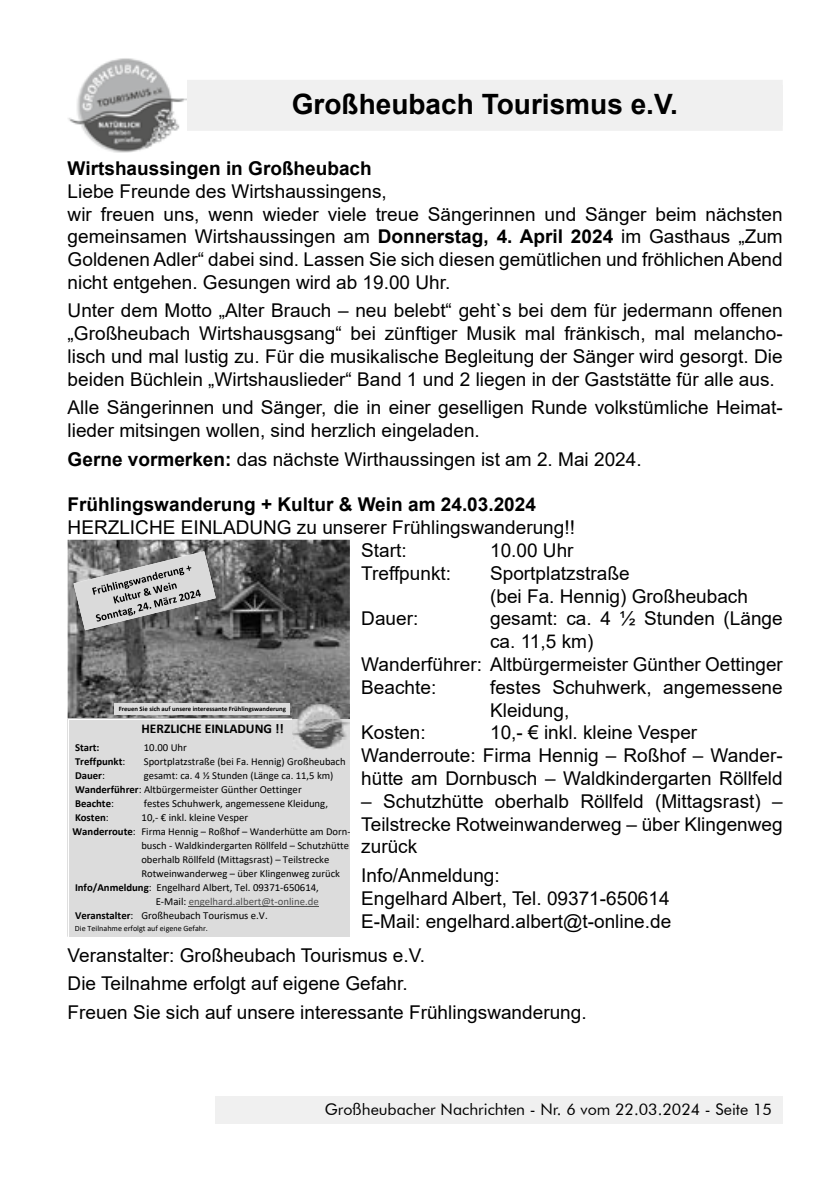
<style>
.page{position:relative;width:840px;height:1191px;background:#fff}
.page>*{position:absolute;margin:0;border:0;box-sizing:border-box;transform-origin:0 0}
.t1{font:700 28px "Arial";color:#000}
.t2{font:19px/22.8px "Arial";color:#000}
.t3{font:700 19px "Arial";color:#000}
.t4{font:16px "Futura BT";color:#000}
.t5{font:700 13.4px "Calibri";color:#000}
.t6{font:10.8px/14.2px "Calibri";color:#000}
.t7{font:10.8px "Calibri";color:#505050}
.t8{font:700 10.8px "Calibri";color:#000}
.t9{font:10.6px/14px "Calibri";color:#000}
.t10{font:8px "Calibri";color:#000}
.t11{font:700 6.8px "Calibri";color:#000}
.s1{font-weight:700}
.s2{font-weight:400}
.s3{font-weight:700;font-size:10.8px}
.s4{font-size:10.8px}
.s5{color:#000}
</style>
<div class="page">
<div style="left:215px;top:1097px;width:567px;height:27px;background:#f0f0f0"></div>
<div style="left:187px;top:85px;width:595px;height:46px;background:#f0f0f0"></div>
<div style="left:187px;top:80px;width:595px;height:46px;background:#f0f0f0"></div>
<img style="left:68px;top:58px;width:118px;height:94px">
<div style="left:70px;top:720px;width:280px;height:17px;background:#dcdcdc"></div>
<hr style="left:70px;top:737px;width:280px;height:3px;background:#dcdcdc">
<div style="left:70px;top:740px;width:280px;height:14px;background:#dcdcdc"></div>
<div style="left:70px;top:754px;width:280px;height:14px;background:#dcdcdc"></div>
<div style="left:70px;top:768px;width:280px;height:14px;background:#dcdcdc"></div>
<div style="left:70px;top:782px;width:280px;height:15px;background:#dcdcdc"></div>
<div style="left:70px;top:797px;width:280px;height:14px;background:#dcdcdc"></div>
<div style="left:70px;top:811px;width:280px;height:14px;background:#dcdcdc"></div>
<div style="left:70px;top:825px;width:280px;height:14px;background:#dcdcdc"></div>
<div style="left:70px;top:839px;width:280px;height:14px;background:#dcdcdc"></div>
<div style="left:70px;top:853px;width:280px;height:14px;background:#dcdcdc"></div>
<div style="left:70px;top:867px;width:280px;height:14px;background:#dcdcdc"></div>
<div style="left:70px;top:881px;width:280px;height:14px;background:#dcdcdc"></div>
<div style="left:70px;top:895px;width:280px;height:14px;background:#dcdcdc"></div>
<hr style="left:189px;top:906px;width:129px;height:1px;background:#505050">
<div style="left:70px;top:909px;width:280px;height:14px;background:#dcdcdc"></div>
<div style="left:70px;top:923px;width:280px;height:11px;background:#dcdcdc"></div>
<hr style="left:70px;top:934px;width:280px;height:2px;background:#dcdcdc">
<img style="left:68px;top:540px;width:282px;height:178px">
<svg style="left:73px;top:551px;width:142px;height:79px;background:#9e9e9e"></svg>
<img style="left:292px;top:704px;width:57px;height:45px">
<div style="left:114px;top:703px;width:176px;height:12px;background:#dcdcdc"></div>
<h1 class="t1" style="left:291px;top:84px;width:387px">Großheubach Tourismus e.V.</h1>
<p class="t3" style="left:68px;top:155px;width:305px">Wirtshaussingen in Großheubach</p>
<p class="t2" style="left:68px;top:180px;width:716px">Liebe Freunde des Wirtshaussingens,<br>wir freuen uns, wenn wieder viele treue Sängerinnen und Sänger beim nächsten gemeinsamen Wirtshaussingen am <span class="s1">Donnerstag, 4. April 2024</span> im Gasthaus „Zum Goldenen Adler“ dabei sind. Lassen Sie sich diesen gemütlichen und fröhlichen Abend nicht entgehen. Gesungen wird ab 19.00 Uhr.</p>
<p class="t2" style="left:68px;top:299px;width:716px;text-align:justify">Unter dem Motto „Alter Brauch – neu belebt“ geht`s bei dem für jedermann offenen „Großheubach Wirtshausgsang“ bei zünftiger Musik mal fränkisch, mal melancho&shy;lisch und mal lustig zu. Für die musikalische Begleitung der Sänger wird gesorgt. Die beiden Büchlein „Wirtshauslieder“ Band 1 und 2 liegen in der Gaststätte für alle aus.</p>
<p class="t2" style="left:68px;top:396px;width:716px">Alle Sängerinnen und Sänger, die in einer geselligen Runde volkstümliche Heimat&shy;lieder mitsingen wollen, sind herzlich eingeladen.</p>
<p class="t2" style="left:68px;top:447px;width:575px"><span class="s1">Gerne vormerken:</span> das nächste Wirthaussingen ist am 2. Mai 2024.</p>
<p class="t3" style="left:68px;top:491px;width:469px">Frühlingswanderung + Kultur &amp; Wein am 24.03.2024</p>
<p class="t2" style="left:68px;top:516px;width:508px">HERZLICHE EINLADUNG zu unserer Frühlingswanderung!!</p>
<p class="t2" style="left:361px;top:539px;width:47px">Start:</p>
<p class="t2" style="left:490px;top:539px;width:85px">10.00 Uhr</p>
<p class="t2" style="left:361px;top:561px;width:91px">Treffpunkt:</p>
<p class="t2" style="left:490px;top:561px;width:259px">Sportplatzstraße<br>(bei Fa. Hennig) Großheubach</p>
<p class="t2" style="left:361px;top:607px;width:59px">Dauer:</p>
<p class="t2" style="left:490px;top:607px;width:294px">gesamt: ca. 4 ½ Stunden (Länge</p>
<p class="t2" style="left:490px;top:630px;width:105px">ca. 11,5 km)</p>
<p class="t2" style="left:361px;top:653px;width:422px">Wanderführer: Altbürgermeister Günther Oettinger</p>
<p class="t2" style="left:361px;top:675px;width:76px">Beachte:</p>
<p class="t2" style="left:490px;top:675px;width:294px">festes Schuhwerk, angemessene<br>Kleidung,</p>
<p class="t2" style="left:361px;top:721px;width:66px">Kosten:</p>
<p class="t11" style="left:119px;top:704px;width:169px">Freuen Sie sich auf unsere interessante Frühlingswanderung</p>
<p class="t5" style="left:141px;top:719px;width:144px">HERZLICHE EINLADUNG !!</p>
<p class="t2" style="left:361px;top:721px;width:423px;text-indent:129px">10,- € inkl. kleine Vesper<br>Wanderroute: Firma Hennig – Roßhof – Wander&shy;hütte am Dornbusch – Waldkindergarten Röllfeld</p>
<p class="t2" style="left:361px;top:789px;width:423px;text-align:justify">– Schutzhütte oberhalb Röllfeld (Mittagsrast) – Teilstrecke Rotweinwanderweg – über Klingenweg zurück</p>
<p class="t2" style="left:361px;top:863px;width:311px">Info/Anmeldung:<br>Engelhard Albert, Tel. 09371-650614<br>E-Mail: engelhard.albert@t-online.de</p>
<p class="t2" style="left:68px;top:940px;width:520px;line-height:28.4px">Veranstalter: Großheubach Tourismus e.V.<br>Die Teilnahme erfolgt auf eigene Gefahr.<br>Freuen Sie sich auf unsere interessante Frühlingswanderung.</p>
<p class="t8" style="left:75px;top:739px;width:26px">Start:</p>
<p class="t6" style="left:144px;top:739px;width:45px">10.00 Uhr</p>
<p class="t8" style="left:75px;top:753px;width:52px">Treffpunkt<span class="s2">:</span></p>
<p class="t9" style="left:144px;top:754px;width:203px">Sportplatzstraße (bei Fa. Hennig) Großheubach</p>
<p class="t8" style="left:75px;top:767px;width:31px">Dauer<span class="s2">:</span></p>
<p class="t9" style="left:144px;top:768px;width:191px">gesamt: ca. 4 ½ Stunden (Länge ca. 11,5 km)</p>
<p class="t6" style="left:75px;top:782px;width:228px"><span class="s1">Wanderführer</span>: Altbürgermeister Günther Oettinger<br><span class="s1">Beachte</span>:</p>
<p class="t6" style="left:144px;top:796px;width:186px">festes Schuhwerk, angemessene Kleidung,</p>
<p class="t8" style="left:75px;top:810px;width:35px">Kosten<span class="s2">:</span></p>
<p class="t6" style="left:141px;top:810px;width:108px">10,- € inkl. kleine Vesper</p>
<p class="t9" style="left:141px;top:824px;width:211px;text-indent:-69px"><span class="s3">Wanderroute</span><span class="s4">:</span> Firma Hennig – Roßhof – Wanderhütte am Dorn&shy;busch - Waldkindergarten Röllfeld – Schutzhütte oberhalb Röllfeld (Mittagsrast) – Teilstrecke Rotweinwanderweg – über Klingenweg zurück</p>
<p class="t6" style="left:75px;top:880px;width:245px"><span class="s1">Info/Anmeldung</span>: Engelhard Albert, Tel. 09371-650614,</p>
<p class="t7" style="left:156px;top:894px;width:164px"><span class="s5">E-Mail:</span> engelhard.albert@t-online.de</p>
<p class="t6" style="left:75px;top:908px;width:194px"><span class="s1">Veranstalter</span>: Großheubach Tourismus e.V.</p>
<p class="t10" style="left:75px;top:922px;width:134px">Die Teilnahme erfolgt auf eigene Gefahr.</p>
<p class="t4" style="left:324px;top:1099px;width:448px">Großheubacher Nachrichten - Nr. 6 vom 22.03.2024 - Seite 15</p>
</div>
